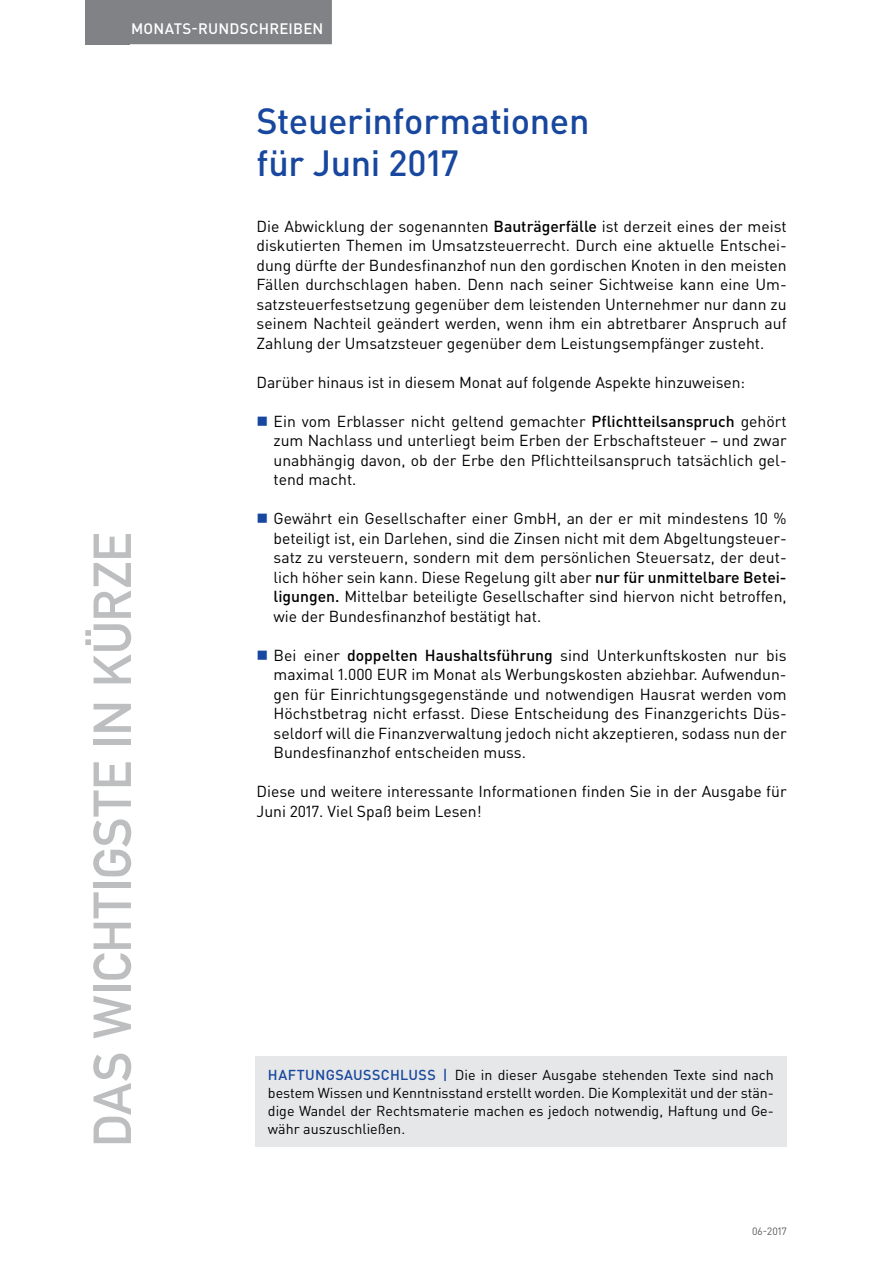
<style>
.page{position:relative;width:893px;height:1263px;background:#fff}
.page>*{position:absolute;margin:0;border:0;box-sizing:border-box;transform-origin:0 0}
.t1{font:52.5px "DIN Mittelschrift Std";color:#bcbec0}
.t2{font:500 36px/42px "DIN Pro";letter-spacing:-.01em;color:#17479e}
.t3{font:15.75px/19.5px "DIN Pro";color:#000;text-align:justify}
.t4{font:500 15px "DIN Pro";letter-spacing:.015em;color:#fff}
.t5{font:14.25px/18px "DIN Pro";color:#000;text-align:justify}
.t6{font:10.5px "DIN Pro";color:#58595b}
.s1{font-weight:500}
.s2{font-weight:500;color:#17479e}
</style>
<div class="page">
<div style="left:85px;top:0;width:45px;height:44px;background:#808285"></div>
<div style="left:122px;top:0;width:210px;height:44px;background:#808285"></div>
<div style="left:255px;top:1057px;width:532px;height:90px;background:#e6e7e8"></div>
<p class="t4" style="left:131px;top:18px;width:194px">MONATS-RUNDSCHREIBEN</p>
<h1 class="t1" style="left:82px;top:1147px;width:616px;rotate:-90deg">DAS WICHTIGSTE IN KÜRZE</h1>
<h2 class="t2" style="left:257px;top:99px;width:334px">Steuerinformationen für Juni 2017</h2>
<p class="t3" style="left:257px;top:216px;width:532px">Die Abwicklung der sogenannten <span class="s1">Bauträgerfälle</span> ist derzeit eines der meist diskutierten Themen im Umsatzsteuerrecht. Durch eine aktuelle Entschei&shy;dung dürfte der Bundesfinanzhof nun den gordischen Knoten in den meisten Fällen durchschlagen haben. Denn nach seiner Sichtweise kann eine Um&shy;satzsteuerfestsetzung gegenüber dem leistenden Unternehmer nur dann zu seinem Nachteil geändert werden, wenn ihm ein abtretbarer Anspruch auf Zahlung der Umsatzsteuer gegenüber dem Leistungsempfänger zusteht.</p>
<p class="t3" style="left:257px;top:372px;width:490px">Darüber hinaus ist in diesem Monat auf folgende Aspekte hinzuweisen:</p>
<p class="t3" style="left:274px;top:411px;width:515px">Ein vom Erblasser nicht geltend gemachter <span class="s1">Pflichtteilsanspruch</span> gehört zum Nachlass und unterliegt beim Erben der Erbschaftsteuer – und zwar unabhängig davon, ob der Erbe den Pflichtteilsanspruch tatsächlich gel&shy;tend macht.</p>
<p class="t3" style="left:274px;top:508px;width:515px">Gewährt ein Gesellschafter einer GmbH, an der er mit mindestens 10 % beteiligt ist, ein Darlehen, sind die Zinsen nicht mit dem Abgeltungsteuer&shy;satz zu versteuern, sondern mit dem persönlichen Steuersatz, der deut&shy;lich höher sein kann. Diese Regelung gilt aber <span class="s1">nur für unmittelbare Betei&shy;ligungen.</span> Mittelbar beteiligte Gesellschafter sind hiervon nicht betroffen, wie der Bundesfinanzhof bestätigt hat.</p>
<p class="t3" style="left:274px;top:645px;width:515px">Bei einer <span class="s1">doppelten Haushaltsführung</span> sind Unterkunftskosten nur bis maximal 1.000 EUR im Monat als Werbungskosten abziehbar. Aufwendun&shy;gen für Einrichtungsgegenstände und notwendigen Hausrat werden vom Höchstbetrag nicht erfasst. Diese Entscheidung des Finanzgerichts Düs&shy;seldorf will die Finanzverwaltung jedoch nicht akzeptieren, sodass nun der Bundesfinanzhof entscheiden muss.</p>
<p class="t3" style="left:257px;top:781px;width:532px">Diese und weitere interessante Informationen finden Sie in der Ausgabe für<br>Juni 2017. Viel Spaß beim Lesen!</p>
<p class="t5" style="left:268px;top:1065px;width:508px"><span class="s2">HAFTUNGSAUSSCHLUSS |</span> Die in dieser Ausgabe stehenden Texte sind nach bestem Wissen und Kenntnisstand erstellt worden. Die Komplexität und der stän&shy;dige Wandel der Rechtsmaterie machen es jedoch notwendig, Haftung und Ge&shy;währ auszuschließen.</p>
<p class="t6" style="left:752px;top:1224px;width:36px">06-2017</p>
</div>
